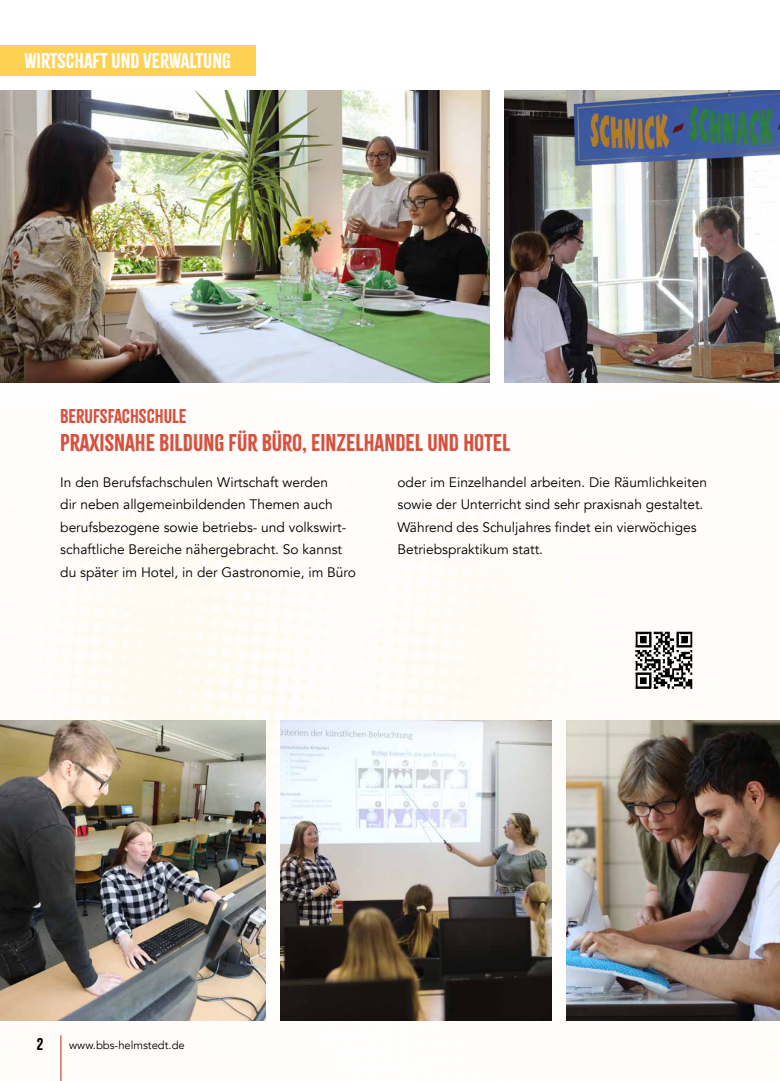
<style>
.page{position:relative;width:780px;height:1081px;background:#fff}
.page>*{position:absolute;margin:0;border:0;box-sizing:border-box;transform-origin:0 0}
.t1{font:21.25px "Citrus Gothic";color:#d64f3c}
.t2{font:18.75px "Citrus Gothic";color:#fff}
.t3{font:17.5px "Citrus Gothic";color:#d64f3c}
.t4{font:15px "Citrus Gothic";color:#000}
.t5{font:13.75px/22.5px "Avenir";color:#000}
.t6{font:11.25px "Avenir";color:#000}
</style>
<div class="page">
<img style="left:0;top:293px;width:780px;height:788px">
<img style="left:626px;top:622px;width:75px;height:75px">
<hr style="left:60px;top:1035px;width:1px;height:46px;background:#d64f3c">
<img style="left:0;top:90px;width:489px;height:292px">
<img style="left:504px;top:90px;width:276px;height:292px">
<img style="left:0;top:720px;width:266px;height:300px">
<img style="left:281px;top:720px;width:270px;height:300px">
<img style="left:566px;top:720px;width:214px;height:300px">
<div style="left:0;top:45px;width:255px;height:31px;background:#fed152"></div>
<h2 class="t2" style="left:25px;top:49px;width:208px">WIRTSCHAFT UND VERWALTUNG</h2>
<p class="t3" style="left:60px;top:405px;width:128px">BERUFSFACHSCHULE</p>
<h1 class="t1" style="left:60px;top:429px;width:452px">PRAXISNAHE BILDUNG FÜR BÜRO, EINZELHANDEL UND HOTEL</h1>
<p class="t5" style="left:60px;top:471px;width:297px">In den Berufsfachschulen Wirtschaft werden<br>dir neben allgemeinbildenden Themen auch berufsbezogene sowie betriebs- und volkswirt&shy;schaftliche Bereiche nähergebracht. So kannst du später im Hotel, in der Gastronomie, im Büro</p>
<p class="t5" style="left:397px;top:471px;width:311px">oder im Einzelhandel arbeiten. Die Räumlichkeiten sowie der Unterricht sind sehr praxisnah gestaltet.<br>Während des Schuljahres findet ein vierwöchiges Betriebspraktikum statt.</p>
<p class="t4" style="left:37px;top:1034px;width:8px">2</p>
<p class="t6" style="left:69px;top:1038px;width:117px">www.bbs-helmstedt.de</p>
</div>
